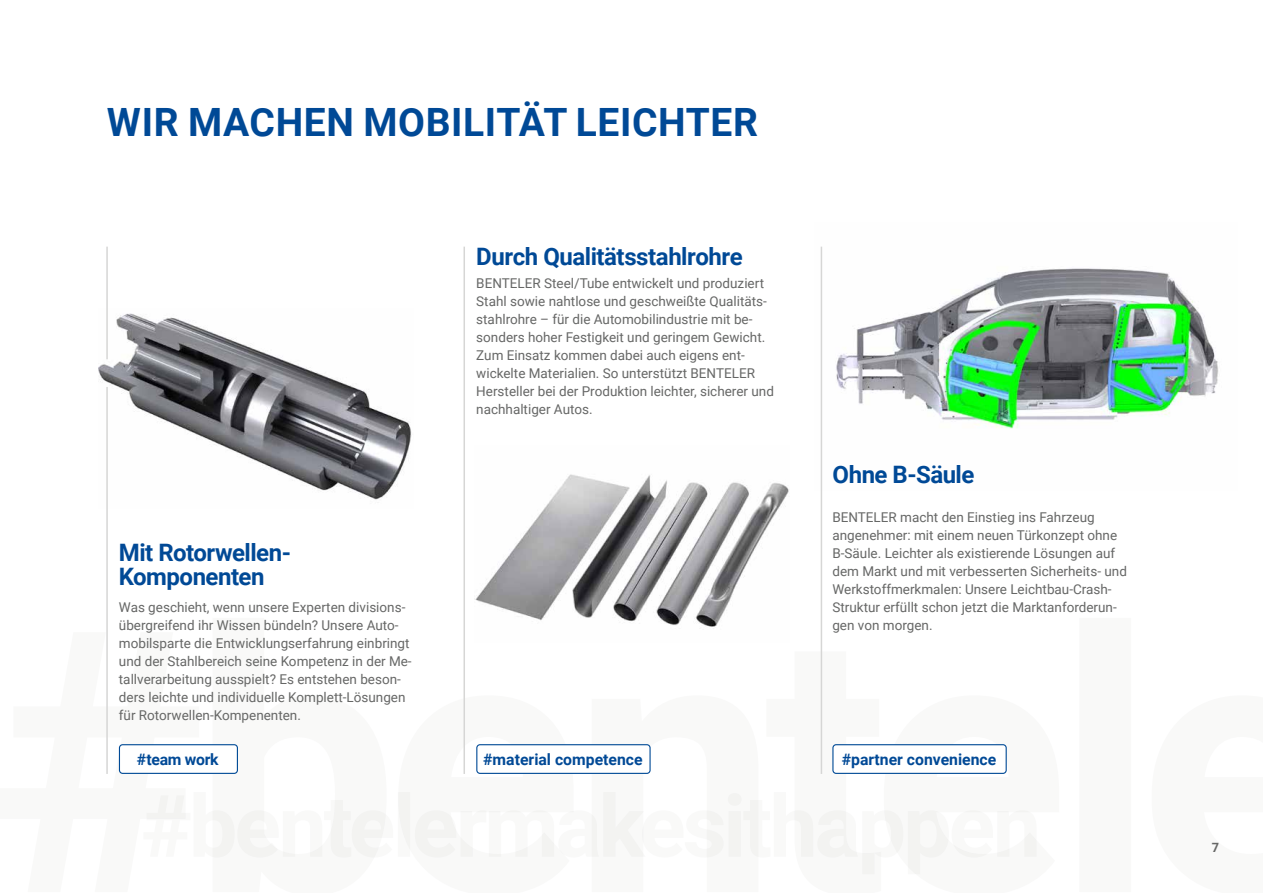
<style>
.page{position:relative;width:1263px;height:893px;background:#fff}
.page>*{position:absolute;margin:0;border:0;box-sizing:border-box;transform-origin:0 0}
.t1{font:700 39px "Roboto";letter-spacing:.015em;color:#004996}
.t2{font:700 24px/24px "Roboto";letter-spacing:-.02em;color:#004996}
.t3{font:700 15.75px "Roboto";color:#004996}
.t4{font:13.5px/18px "Roboto";color:#666766}
.t5{font:700 12.75px "Roboto";color:#666766}
</style>
<div class="page">
<svg style="left:147px;top:792px;width:889px;height:82px"></svg>
<img style="left:99px;top:313px;width:313px;height:187px">
<hr style="left:463px;top:247px;width:2px;height:527px;background:#d6d6d5">
<hr style="left:106px;top:387px;width:2px;height:387px;background:#d6d6d5">
<hr style="left:106px;top:247px;width:2px;height:112px;background:#d6d6d5">
<div style="left:119px;top:744px;width:119px;height:30px;border:1px solid #004a96;border-radius:3px"></div>
<div style="left:476px;top:744px;width:175px;height:30px;border:1px solid #004a96;border-radius:3px"></div>
<img style="left:820px;top:246px;width:399px;height:245px">
<hr style="left:821px;top:247px;width:1px;height:527px;background:#d6d6d5">
<img style="left:474px;top:474px;width:315px;height:155px">
<div style="left:832px;top:744px;width:175px;height:30px;border:1px solid #004a96;border-radius:3px"></div>
<h1 class="t1" style="left:107px;top:94px;width:652px">WIR MACHEN MOBILITÄT LEICHTER</h1>
<h2 class="t2" style="left:476px;top:243px;width:268px">Durch Qualitätsstahlrohre</h2>
<p class="t4" style="left:476px;top:274px;width:299px">BENTELER Steel/Tube entwickelt und produziert Stahl sowie nahtlose und geschweißte Qualitäts&shy;stahlrohre – für die Automobilindustrie mit be&shy;sonders hoher Festigkeit und geringem Gewicht.<br>Zum Einsatz kommen dabei auch eigens ent&shy;wickelte Materialien. So unterstützt BENTELER Hersteller bei der Produktion leichter, sicherer und nachhaltiger Autos.</p>
<h2 class="t2" style="left:832px;top:461px;width:143px">Ohne B-Säule</h2>
<p class="t4" style="left:832px;top:508px;width:296px">BENTELER macht den Einstieg ins Fahrzeug angenehmer: mit einem neuen Türkonzept ohne B-Säule. Leichter als existierende Lösungen auf dem Markt und mit verbesserten Sicherheits- und Werkstoffmerkmalen: Unsere Leichtbau-Crash-Struktur erfüllt schon jetzt die Marktanforderun&shy;gen von morgen.</p>
<h2 class="t2" style="left:119px;top:540px;width:174px">Mit Rotorwellen-<br>Komponenten</h2>
<p class="t4" style="left:119px;top:598px;width:294px">Was geschieht, wenn unsere Experten divisions&shy;übergreifend ihr Wissen bündeln? Unsere Auto&shy;mobilsparte die Entwicklungserfahrung einbringt und der Stahlbereich seine Kompetenz in der Me&shy;tallverarbeitung ausspielt? Es entstehen beson&shy;ders leichte und individuelle Komplett-Lösungen für Rotorwellen-Kompenenten.</p>
<p class="t3" style="left:137px;top:748px;width:83px">#team work</p>
<p class="t3" style="left:483px;top:748px;width:161px">#material competence</p>
<p class="t3" style="left:842px;top:748px;width:156px">#partner convenience</p>
<p class="t5" style="left:1212px;top:838px;width:9px">7</p>
</div>
